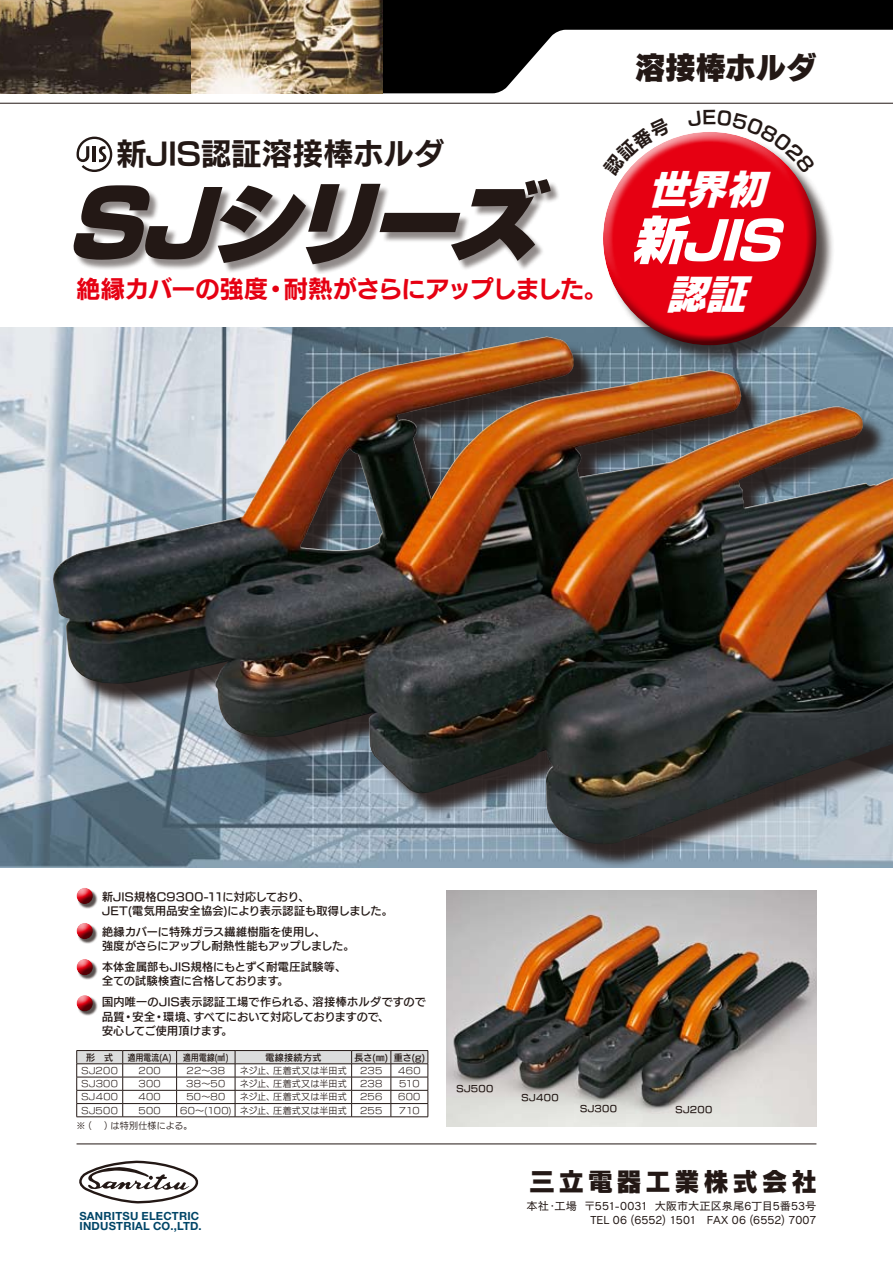
<style>
.page{position:relative;width:893px;height:1263px;background:#fff}
.page>*{position:absolute;margin:0;border:0;box-sizing:border-box;transform-origin:0 0}
.t1{font:italic 86.7px "New Rodin Pro UB";color:#231815}
.t2{font:italic 51px "New Rodin Pro EB";color:#fff}
.t3{font:italic 39px "New Rodin Pro EB";color:#fff}
.t4{font:30px "New Rodin Pro B";letter-spacing:.005em;color:#231815}
.t5{font:30px "New Rodin Pro EB";letter-spacing:.01em;color:#231815}
.t6{font:24.6px "New Rodin Pro EB";letter-spacing:.19em;color:#231815}
.t7{font:24px "New Rodin Pro B";letter-spacing:-.035em;color:#e60012}
.t8{font:11.25px/14.4px "Cezanne Pro M";letter-spacing:.005em;color:#231815;text-align:right}
.t9{font:700 11.25px/9.8px "Helvetica Neue LT";letter-spacing:.02em;color:#004567}
.t10{font:11.1px/14.2px "New Rodin Pro DB";letter-spacing:.015em;color:#231815}
.t11{font:9px "New Rodin Pro M";letter-spacing:.025em;color:#231815}
.t12{font:9px "New Rodin Pro DB";letter-spacing:.03em;color:#231815}
.t13{font:9px "New Rodin Pro DB";letter-spacing:.03em;color:#231815;scale:.85 1}
</style>
<div class="page">
<img style="left:0;top:327px;width:893px;height:540px">
<svg style="left:383px;top:0;width:510px;height:94px;fill:#000"></svg>
<hr style="left:77px;top:1143px;width:739px;height:1px;background:#231815">
<img style="left:0;top:0;width:191px;height:94px">
<svg style="left:191px;top:0;width:192px;height:94px"></svg>
<hr style="left:0;top:103px;width:893px;height:1px;background:#231815">
<svg style="left:79px;top:1162px;width:120px;height:42px"></svg>
<div style="left:75px;top:181px;width:485px;height:93px;background:#231815;opacity:.5"></div>
<img style="left:446px;top:891px;width:370px;height:235px">
<div style="left:605px;top:134px;width:230px;height:230px;background:#231815;opacity:.75"></div>
<div style="left:602px;top:132px;width:207px;height:163px;background:#fff;opacity:.75"></div>
<div style="left:606px;top:166px;width:213px;height:182px;background:#231815;opacity:.75"></div>
<div style="left:78px;top:889px;width:20px;height:20px;background:#231815;opacity:.75"></div>
<div style="left:76px;top:888px;width:19px;height:18px;background:#231815;opacity:.75"></div>
<div style="left:78px;top:924px;width:20px;height:20px;background:#231815;opacity:.75"></div>
<div style="left:76px;top:923px;width:19px;height:18px;background:#231815;opacity:.75"></div>
<div style="left:78px;top:960px;width:20px;height:20px;background:#231815;opacity:.75"></div>
<div style="left:76px;top:959px;width:19px;height:18px;background:#231815;opacity:.75"></div>
<div style="left:78px;top:996px;width:20px;height:20px;background:#231815;opacity:.75"></div>
<div style="left:76px;top:995px;width:19px;height:18px;background:#231815;opacity:.75"></div>
<div style="left:59px;top:342px;width:834px;height:525px;background:#231815;opacity:.9"></div>
<img style="left:52px;top:337px;width:841px;height:512px">
<svg style="left:77px;top:137px;width:35px;height:35px"></svg>
<svg style="left:76px;top:1050px;width:353px;height:66px"></svg>
<hr style="left:77px;top:1116px;width:46px;height:1px;background:#231815">
<hr style="left:123px;top:1116px;width:54px;height:1px;background:#231815">
<hr style="left:177px;top:1116px;width:58px;height:1px;background:#231815">
<hr style="left:235px;top:1116px;width:117px;height:1px;background:#231815">
<hr style="left:352px;top:1116px;width:39px;height:1px;background:#231815">
<hr style="left:391px;top:1116px;width:37px;height:1px;background:#231815">
<svg style="left:602px;top:132px;width:69px;height:45px"></svg>
<svg style="left:688px;top:132px;width:127px;height:42px"></svg>
<h3 class="t4" style="left:116px;top:127px;width:329px">新JIS認証溶接棒ホルダ</h3>
<h1 class="t1" style="left:68px;top:148px;width:504px">SJシリーズ</h1>
<h3 class="t7" style="left:77px;top:269px;width:533px">絶縁カバーの強度・耐熱がさらにアップしました。</h3>
<h3 class="t5" style="left:635px;top:41px;width:183px">溶接棒ホルダ</h3>
<h3 class="t3" style="left:648px;top:155px;width:135px">世界初</h3>
<h2 class="t2" style="left:631px;top:195px;width:171px">新JIS</h2>
<h3 class="t3" style="left:667px;top:260px;width:96px">認証</h3>
<p class="t10" style="left:102px;top:888px;width:292px">新JIS規格C9300-11に対応しており、<br>JET(電気用品安全協会)により表示認証も取得しました。</p>
<p class="t10" style="left:102px;top:924px;width:254px">絶縁カバーに特殊ガラス繊維樹脂を使用し、<br>強度がさらにアップし耐熱性能もアップしました。</p>
<p class="t10" style="left:102px;top:959px;width:246px">本体金属部もJIS規格にもとずく耐電圧試験等、全ての試験検査に合格しております。</p>
<p class="t10" style="left:102px;top:994px;width:325px">国内唯一のJIS表示認証工場で作られる、溶接棒ホルダですので品質・安全・環境、すべてにおいて対応しておりますので、<br>安心してご使用頂けます。</p>
<p class="t12" style="left:86px;top:1049px;width:28px">形　式</p>
<p class="t13" style="left:128px;top:1049px;width:53px">適用電流(A)</p>
<p class="t13" style="left:183px;top:1049px;width:55px">適用電線(㎟)</p>
<p class="t12" style="left:265px;top:1049px;width:58px">電線接続方式</p>
<p class="t12" style="left:354px;top:1049px;width:72px">長さ(㎜) 重さ(g)</p>
<p class="t11" style="left:82px;top:1063px;width:38px">SJ200</p>
<p class="t11" style="left:139px;top:1063px;width:24px">200</p>
<p class="t11" style="left:187px;top:1063px;width:40px">22～38</p>
<p class="t11" style="left:240px;top:1063px;width:108px">ネジ止、圧着式又は半田式</p>
<p class="t11" style="left:360px;top:1063px;width:24px">235</p>
<p class="t11" style="left:398px;top:1063px;width:24px">460</p>
<p class="t11" style="left:81px;top:1076px;width:38px">SJ300</p>
<p class="t11" style="left:139px;top:1076px;width:24px">300</p>
<p class="t11" style="left:186px;top:1076px;width:41px">38～50</p>
<p class="t11" style="left:240px;top:1076px;width:108px">ネジ止、圧着式又は半田式</p>
<p class="t11" style="left:360px;top:1076px;width:24px">238</p>
<p class="t11" style="left:399px;top:1076px;width:22px">510</p>
<p class="t11" style="left:81px;top:1089px;width:38px">SJ400</p>
<p class="t11" style="left:138px;top:1089px;width:24px">400</p>
<p class="t11" style="left:186px;top:1089px;width:41px">50～80</p>
<p class="t11" style="left:240px;top:1089px;width:108px">ネジ止、圧着式又は半田式</p>
<p class="t11" style="left:360px;top:1089px;width:24px">256</p>
<p class="t11" style="left:398px;top:1089px;width:24px">600</p>
<p class="t11" style="left:81px;top:1102px;width:38px">SJ500</p>
<p class="t11" style="left:139px;top:1102px;width:24px">500</p>
<p class="t11" style="left:180px;top:1102px;width:168px">60～(100) ネジ止、圧着式又は半田式</p>
<p class="t11" style="left:360px;top:1102px;width:24px">255</p>
<p class="t11" style="left:399px;top:1102px;width:22px">710</p>
<p class="t11" style="left:77px;top:1118px;width:117px">※（　 ）は特別仕様による。</p>
<p class="t9" style="left:79px;top:1211px;width:124px">SANRITSU ELECTRIC<br>INDUSTRIAL CO.,LTD.</p>
<p class="t12" style="left:456px;top:1080px;width:38px">SJ500</p>
<p class="t12" style="left:522px;top:1090px;width:39px">SJ400</p>
<p class="t12" style="left:580px;top:1101px;width:38px">SJ300</p>
<p class="t12" style="left:675px;top:1101px;width:38px">SJ200</p>
<h3 class="t6" style="left:530px;top:1160px;width:288px">三立電器工業株式会社</h3>
<p class="t8" style="left:527px;top:1198px;width:291px">本社・工場 〒551-0031 大阪市大正区泉尾6丁目5番53号<br>TEL 06 (6552) 1501 FAX 06 (6552) 7007</p>
</div>
